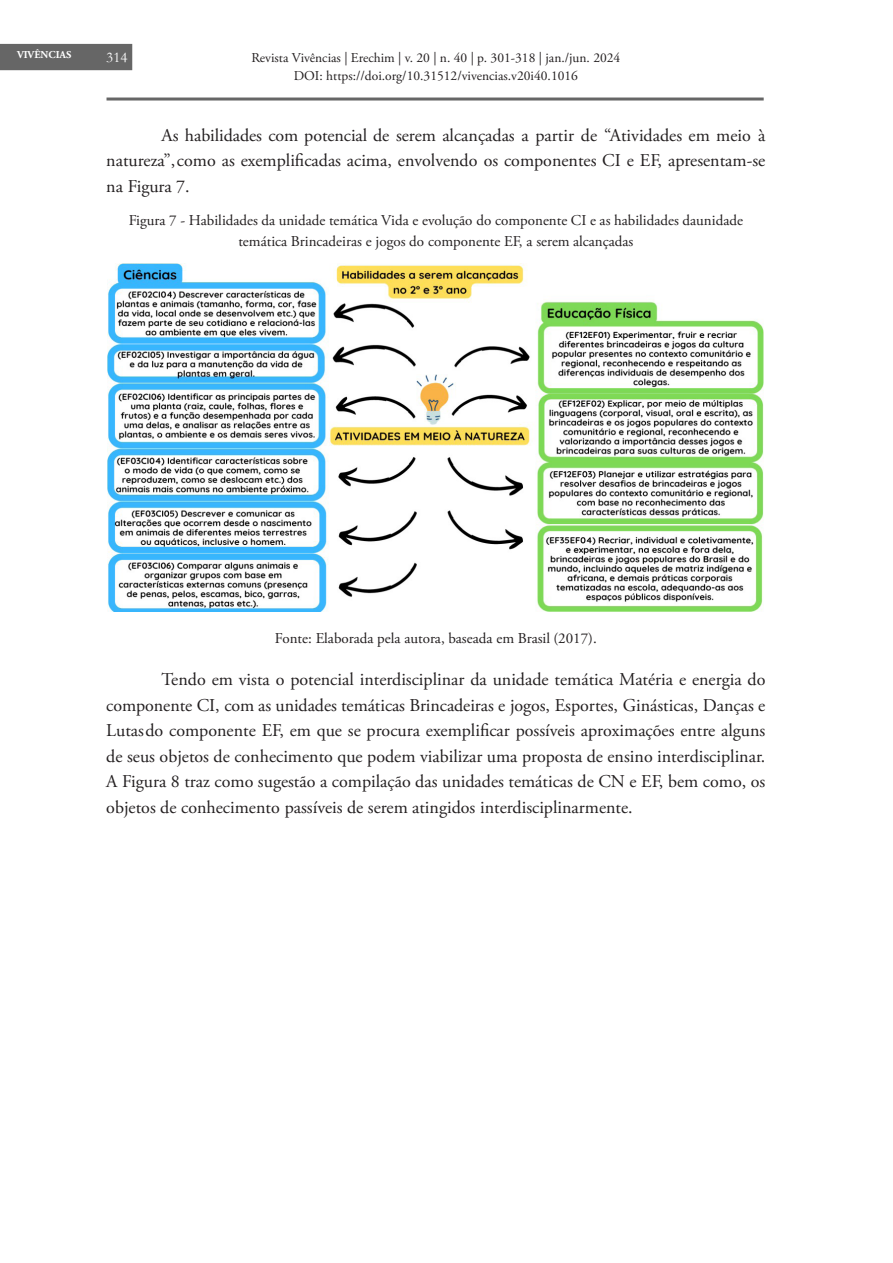
<style>
.page{position:relative;width:893px;height:1263px;background:#fff}
.page>*{position:absolute;margin:0;border:0;box-sizing:border-box;transform-origin:0 0}
.TEXTO_NORMAL{font:18px/25.5px "Adobe Garamond Pro";color:#231f20;text-align:justify}
.Tabela{font:15px/21px "Adobe Garamond Pro";color:#231f20;text-align:center}
.t1{font:15px "Garamond";color:#fff}
.t2{font:13.5px/18px "Adobe Garamond Pro";color:#231f20;text-align:center}
.t3{font:700 10.5px "Adobe Garamond Pro";color:#fff}
</style>
<div class="page">
<div style="left:0;top:44px;width:132px;height:26px;background:#666"></div>
<hr style="left:107px;top:98px;width:657px;height:3px;background:#666">
<img style="left:107px;top:264px;width:656px;height:348px">
<p class="t3" style="left:17px;top:49px;width:56px">VIVÊNCIAS</p>
<p class="t2" style="left:251px;top:49px;width:370px">Revista Vivências | Erechim | v. 20 | n. 40 | p. 301-318 | jan./jun. 2024<br>DOI: https://doi.org/10.31512/vivencias.v20i40.1016</p>
<p class="t1" style="left:106px;top:47px;width:23px">314</p>
<p class="TEXTO_NORMAL" style="left:106px;top:123px;width:661px;text-indent:55px">As habilidades com potencial de serem alcançadas a partir de “Atividades em meio à natureza”, como as exemplificadas acima, envolvendo os componentes CI e EF, apresentam-se na Figura 7.</p>
<p class="Tabela" style="left:129px;top:211px;width:616px">Figura 7 - Habilidades da unidade temática Vida e evolução do componente CI e as habilidades da unidade temática Brincadeiras e jogos do componente EF, a serem alcançadas</p>
<p class="Tabela" style="left:275px;top:628px;width:323px">Fonte: Elaborada pela autora, baseada em Brasil (2017).</p>
<p class="TEXTO_NORMAL" style="left:106px;top:667px;width:661px;text-indent:55px">Tendo em vista o potencial interdisciplinar da unidade temática Matéria e energia do componente CI, com as unidades temáticas Brincadeiras e jogos, Esportes, Ginásticas, Danças e Lutas do componente EF, em que se procura exemplificar possíveis aproximações entre alguns de seus objetos de conhecimento que podem viabilizar uma proposta de ensino interdisciplinar.<br>A Figura 8 traz como sugestão a compilação das unidades temáticas de CN e EF, bem como, os objetos de conhecimento passíveis de serem atingidos interdisciplinarmente.</p>
</div>
